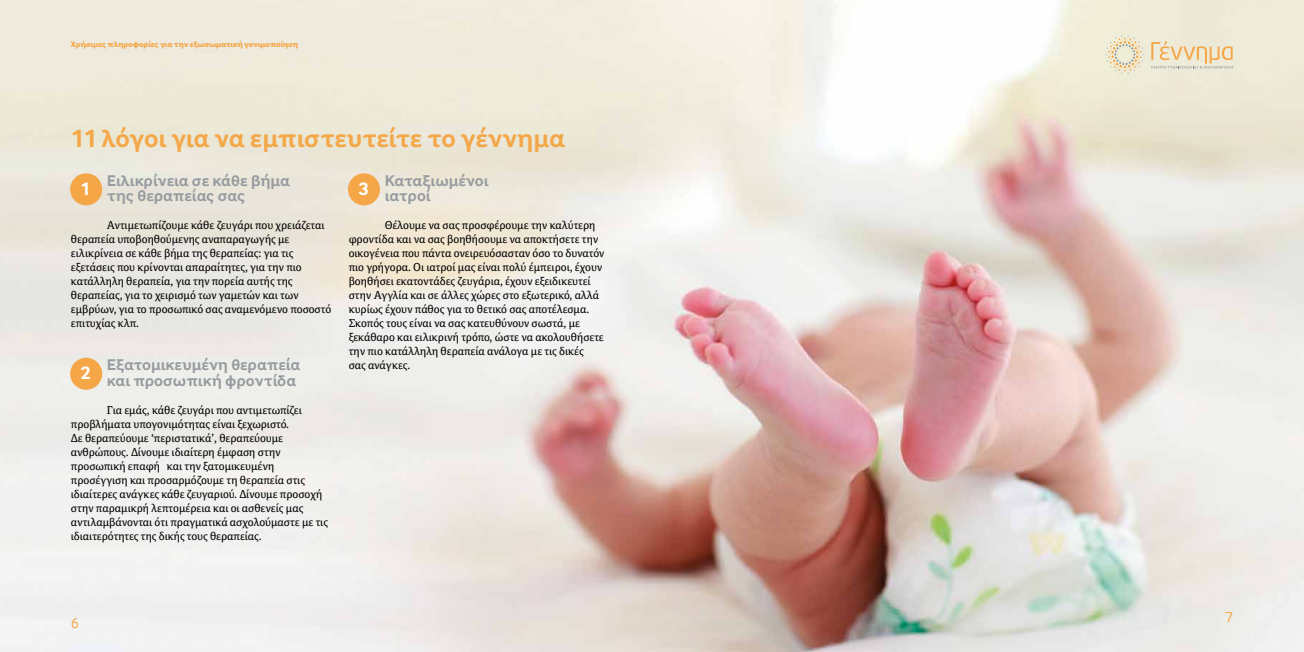
<style>
.page{position:relative;width:1304px;height:652px;background:#fff}
.page>*{position:absolute;margin:0;border:0;box-sizing:border-box;transform-origin:0 0}
.t1{font:700 26px "Inter Face Greek";letter-spacing:-.015em;color:#f5a748}
.t2{font:700 18.7px "Inter Face Greek";color:#fff}
.t3{font:700 16px/15px "Inter Face Greek";color:#969b9f}
.t4{font:15px "Inter Face Greek";color:#f5a748}
.t5{font:11px/14px "Cordale Grk";color:#000}
.t6{font:8px "Inter Face Greek X Bold";color:#f5a748}
</style>
<div class="page">
<img style="left:0;top:0;width:1304px;height:652px">
<div style="left:70px;top:358px;width:32px;height:32px;background:#f5a748;border-radius:50%"></div>
<div style="left:348px;top:173px;width:32px;height:32px;background:#f5a748;border-radius:50%"></div>
<div style="left:70px;top:173px;width:32px;height:32px;background:#f5a748;border-radius:50%"></div>
<svg style="left:1151px;top:41px;width:82px;height:28px;background:#ebdaba"></svg>
<svg style="left:1106px;top:35px;width:38px;height:39px"></svg>
<p class="t6" style="left:71px;top:39px;width:229px">Χρήσιμες πληροφορίες για την εξωσωματική γονιμοποίηση</p>
<h1 class="t1" style="left:71px;top:123px;width:496px">11 λόγοι για να εμπιστευτείτε το γέννημα</h1>
<h3 class="t3" style="left:107px;top:174px;width:185px">Ειλικρίνεια σε κάθε βήμα της θεραπείας σας</h3>
<p class="t5" style="left:71px;top:219px;width:262px;text-indent:36px">Αντιμετωπίζουμε κάθε ζευγάρι που χρειάζεται θεραπεία υποβοηθούμενης αναπαραγωγής με ειλικρίνεια σε κάθε βήμα της θεραπείας: για τις εξετάσεις που κρίνονται απαραίτητες, για την πιο κατάλληλη θεραπεία, για την πορεία αυτής της θεραπείας, για το χειρισμό των γαμετών και των εμβρύων, για το προσωπικό σας αναμενόμενο ποσοστό επιτυχίας κλπ.</p>
<h3 class="t3" style="left:107px;top:357px;width:195px;line-height:16px">Εξατομικευμένη θεραπεία και προσωπική φροντίδα</h3>
<p class="t5" style="left:71px;top:404px;width:259px;text-indent:36px">Για εμάς, κάθε ζευγάρι που αντιμετωπίζει προβλήματα υπογονιμότητας είναι ξεχωριστό.<br>Δε θεραπεύουμε ‘περιστατικά’, θεραπεύουμε ανθρώπους. Δίνουμε ιδιαίτερη έμφαση στην προσωπική επαφή και την ξατομικευμένη προσέγγιση και προσαρμόζουμε τη θεραπεία στις ιδιαίτερες ανάγκες κάθε ζευγαριού. Δίνουμε προσοχή στην παραμικρή λεπτομέρεια και οι ασθενείς μας αντιλαμβάνονται ότι πραγματικά ασχολούμαστε με τις ιδιαιτερότητες της δικής τους θεραπείας.</p>
<h2 class="t2" style="left:81px;top:178px;width:12px">1</h2>
<h2 class="t2" style="left:81px;top:362px;width:12px">2</h2>
<h3 class="t3" style="left:385px;top:174px;width:106px">Καταξιωμένοι ιατροί</h3>
<p class="t5" style="left:349px;top:219px;width:257px;text-indent:36px">Θέλουμε να σας προσφέρουμε την καλύτερη φροντίδα και να σας βοηθήσουμε να αποκτήσετε την οικογένεια που πάντα ονειρευόσασταν όσο το δυνατόν πιο γρήγορα. Οι ιατροί μας είναι πολύ έμπειροι, έχουν βοηθήσει εκατοντάδες ζευγάρια, έχουν εξειδικευτεί στην Αγγλία και σε άλλες χώρες στο εξωτερικό, αλλά κυρίως έχουν πάθος για το θετικό σας αποτέλεσμα.<br>Σκοπός τους είναι να σας κατευθύνουν σωστά, με ξεκάθαρο και ειλικρινή τρόπο, ώστε να ακολουθήσετε την πιο κατάλληλη θεραπεία ανάλογα με τις δικές<br>σας ανάγκες.</p>
<h2 class="t2" style="left:358px;top:178px;width:12px">3</h2>
<h3 class="t4" style="left:71px;top:614px;width:10px">6</h3>
<h3 class="t4" style="left:1225px;top:609px;width:10px">7</h3>
</div>
